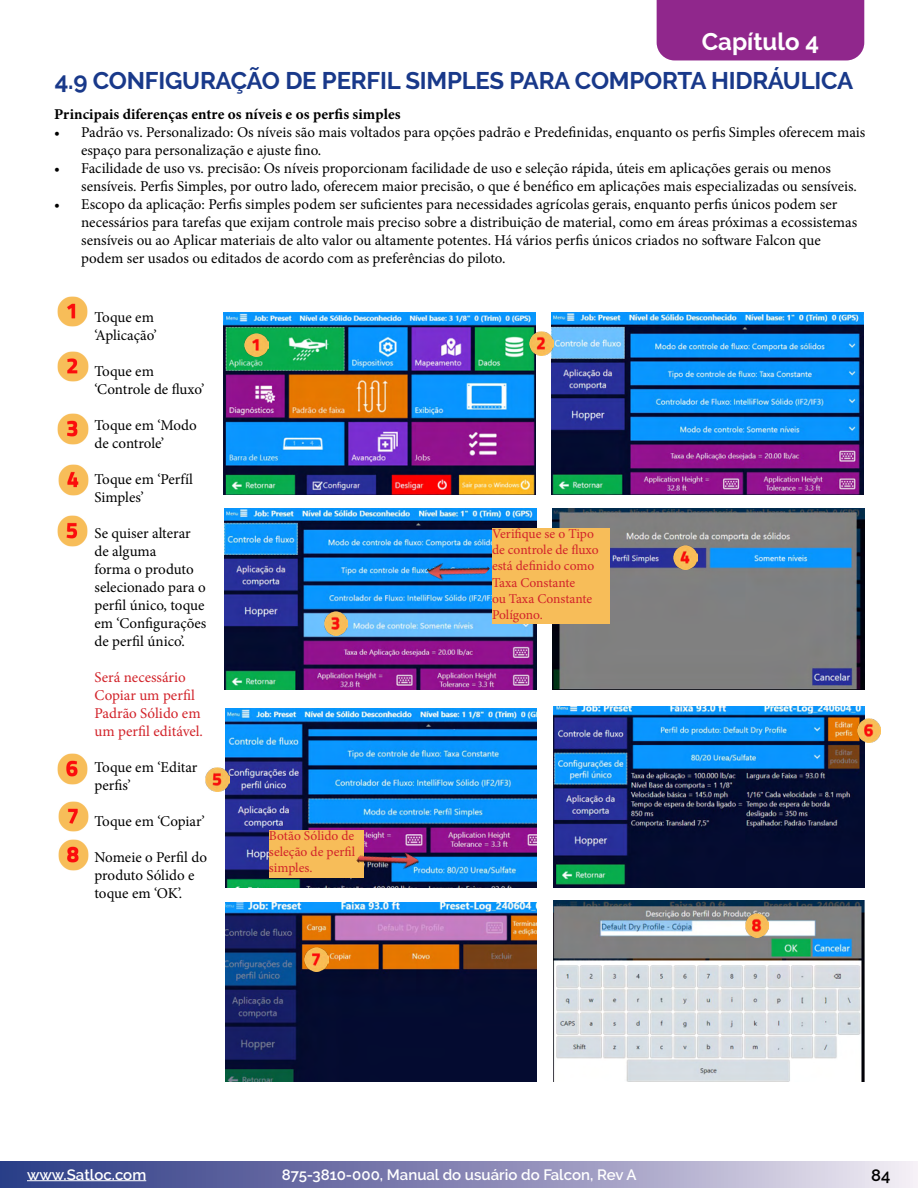
<style>
.page{position:relative;width:918px;height:1188px;background:#fff}
.page>*{position:absolute;margin:0;border:0;box-sizing:border-box;transform-origin:0 0}
.t1{font:700 24px "Raleway";letter-spacing:-.01em;color:#19398a}
.t2{font:700 24px "Raleway";color:#fff}
.t3{font:600 16.5px "Raleway";color:#000}
.t4{font:15px/18px "Minion Pro";color:#000}
.t5{font:15px/18px "Minion Pro";color:#d2232a}
.t6{font:600 15px "Raleway";color:#fff}
.t7{font:15px "Minion Variable Concept";letter-spacing:.005em;color:#000}
.t8{font:13.5px/16.2px "Minion Pro";color:#d2232a;text-align:justify}
</style>
<div class="page">
<div style="left:657px;top:0;width:207px;height:60px;background:#90278c"></div>
<div style="left:0;top:1161px;width:918px;height:27px;background:linear-gradient(to right,#283582,#ebe1ed)"></div>
<hr style="left:27px;top:1180px;width:119px;height:1px;background:#fff">
<img style="left:57px;top:296px;width:31px;height:31px">
<img style="left:58px;top:351px;width:30px;height:31px">
<img style="left:58px;top:414px;width:30px;height:30px">
<img style="left:58px;top:465px;width:31px;height:30px">
<img style="left:57px;top:516px;width:31px;height:30px">
<img style="left:57px;top:753px;width:31px;height:31px">
<img style="left:58px;top:801px;width:31px;height:31px">
<img style="left:225px;top:508px;width:311px;height:182px">
<img style="left:553px;top:508px;width:311px;height:182px">
<img style="left:226px;top:709px;width:311px;height:179px">
<img style="left:553px;top:706px;width:312px;height:182px">
<img style="left:224px;top:313px;width:311px;height:181px">
<img style="left:206px;top:768px;width:24px;height:24px">
<img style="left:552px;top:313px;width:311px;height:181px">
<img style="left:857px;top:719px;width:24px;height:24px">
<img style="left:245px;top:333px;width:23px;height:24px">
<img style="left:530px;top:331px;width:24px;height:24px">
<img style="left:324px;top:612px;width:24px;height:24px">
<img style="left:673px;top:546px;width:24px;height:24px">
<div style="left:269px;top:830px;width:94px;height:48px;background:#f7bd59"></div>
<img style="left:356px;top:829px;width:64px;height:59px">
<img style="left:226px;top:902px;width:311px;height:180px">
<img style="left:553px;top:901px;width:312px;height:181px">
<img style="left:304px;top:947px;width:24px;height:24px">
<img style="left:745px;top:914px;width:24px;height:23px">
<img style="left:58px;top:839px;width:31px;height:31px">
<div style="left:492px;top:528px;width:117px;height:96px;background:#f7bd59"></div>
<img style="left:426px;top:538px;width:64px;height:63px">
<h1 class="t2" style="left:702px;top:27px;width:119px">Capítulo 4</h1>
<h1 class="t1" style="left:55px;top:67px;width:800px">4.9 CONFIGURAÇÃO DE PERFIL SIMPLES PARA COMPORTA HIDRÁULICA</h1>
<p class="t7" style="left:54px;top:104px;width:348px">Principais diferenças entre os níveis e os perfis simples</p>
<p class="t4" style="left:81px;top:123px;width:786px;text-indent:-27px">• Padrão vs. Personalizado: Os níveis são mais voltados para opções padrão e Predefinidas, enquanto os perfis Simples oferecem mais espaço para personalização e ajuste fino.</p>
<p class="t4" style="left:81px;top:159px;width:777px;text-indent:-27px">• Facilidade de uso vs. precisão: Os níveis proporcionam facilidade de uso e seleção rápida, úteis em aplicações gerais ou menos sensíveis. Perfis Simples, por outro lado, oferecem maior precisão, o que é benéfico em aplicações mais especializadas ou sensíveis.</p>
<p class="t4" style="left:81px;top:195px;width:778px;text-indent:-27px">• Escopo da aplicação: Perfis simples podem ser suficientes para necessidades agrícolas gerais, enquanto perfis únicos podem ser necessários para tarefas que exijam controle mais preciso sobre a distribuição de material, como em áreas próximas a ecossistemas sensíveis ou ao Aplicar materiais de alto valor ou altamente potentes. Há vários perfis únicos criados no software Falcon que podem ser usados ou editados de acordo com as preferências do piloto.</p>
<p class="t4" style="left:94px;top:308px;width:64px">Toque em ‘Aplicação’</p>
<p class="t4" style="left:94px;top:362px;width:111px">Toque em ‘Controle de fluxo’</p>
<p class="t4" style="left:94px;top:416px;width:104px">Toque em ‘Modo de controle’</p>
<p class="t4" style="left:94px;top:470px;width:100px">Toque em ‘Perfíl<br>Simples’</p>
<p class="t4" style="left:94px;top:524px;width:113px">Se quiser alterar de alguma<br>forma o produto selecionado para o perfil único, toque em ‘Configurações de perfil único’.</p>
<p class="t5" style="left:94px;top:668px;width:110px">Será necessário<br>Copiar um perfil<br>Padrão Sólido em um perfil editável.</p>
<p class="t4" style="left:94px;top:758px;width:105px">Toque em ‘Editar perfis’</p>
<p class="t4" style="left:94px;top:812px;width:112px">Toque em ‘Copiar’</p>
<p class="t4" style="left:94px;top:848px;width:114px">Nomeie o Perfil do produto Sólido e toque em ‘OK’.</p>
<p class="t8" style="left:269px;top:827px;width:88px">Botão Sólido de seleção de perfil simples.</p>
<p class="t8" style="left:492px;top:526px;width:108px;text-align:left">Verifique se o Tipo de controle de fluxo está definido como<br>Taxa Constante<br>ou Taxa Constante<br>Polígono.</p>
<p class="t6" style="left:27px;top:1166px;width:121px">www.Satloc.com</p>
<p class="t6" style="left:282px;top:1166px;width:356px">875-3810-000, Manual do usuário do Falcon, Rev A</p>
<p class="t3" style="left:871px;top:1166px;width:21px">84</p>
</div>
